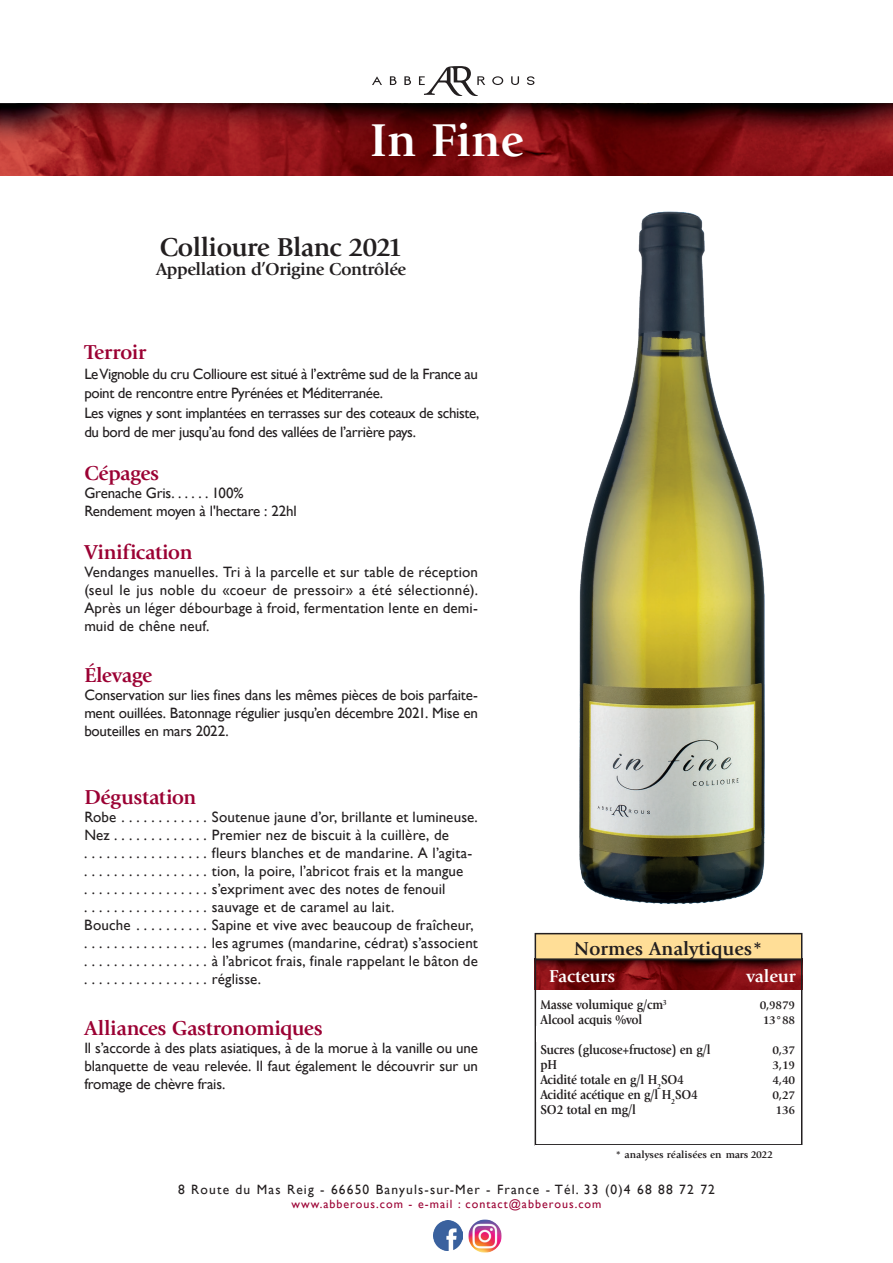
<style>
.page{position:relative;width:893px;height:1263px;background:#fff}
.page>*{position:absolute;margin:0;border:0;box-sizing:border-box;transform-origin:0 0}
.t1{font:700 48px "Giovanni Std";color:#fff}
.t2{font:700 27px "Giovanni Std";letter-spacing:-.025em;color:#231f20}
.t3{font:700 21px "Giovanni Std";letter-spacing:-.02em;color:#9b0133}
.t4{font:700 19.5px "Giovanni Std";color:#231f20}
.t5{font:700 18px "Giovanni Std";letter-spacing:-.025em;color:#231f20}
.t6{font:700 18px "Giovanni Std";color:#fff}
.t7{font:15px/18px "Gill Sans";color:#231f20}
.t8{font:15px/19.5px "Gill Sans";letter-spacing:-.025em;color:#231f20}
.t9{font:700 13.5px/15px "Giovanni Std";letter-spacing:-.015em;color:#231f20;scale:.9 1}
.t10{font:13.5px "Gill Sans";letter-spacing:.085em;color:#231f20}
.t11{font:12px "Gill Sans";letter-spacing:.085em;color:#9b0133}
.t12{font:700 12px/15px "Giovanni Std";letter-spacing:-.02em;color:#231f20}
.t13{font:700 10.5px "Giovanni Std";color:#231f20}
</style>
<div class="page">
<img style="left:0;top:104px;width:893px;height:72px">
<svg style="left:372px;top:76px;width:10px;height:9px"></svg>
<svg style="left:390px;top:76px;width:6px;height:9px"></svg>
<svg style="left:404px;top:76px;width:7px;height:9px"></svg>
<svg style="left:419px;top:66px;width:66px;height:30px"></svg>
<svg style="left:492px;top:76px;width:11px;height:9px"></svg>
<svg style="left:511px;top:76px;width:8px;height:9px"></svg>
<svg style="left:527px;top:76px;width:7px;height:9px"></svg>
<img style="left:538px;top:962px;width:261px;height:27px">
<div style="left:535px;top:959px;width:267px;height:186px;border:2px solid #231f20"></div>
<div style="left:535px;top:934px;width:267px;height:25px;background:#ffde97"></div>
<div style="left:535px;top:933px;width:267px;height:27px;border:2px solid #231f20"></div>
<img style="left:434px;top:1220px;width:29px;height:30px">
<img style="left:468px;top:1219px;width:34px;height:34px">
<div style="left:537px;top:1026px;width:257px;height:16px;background:#fff"></div>
<img style="left:579px;top:211px;width:186px;height:693px">
<h1 class="t1" style="left:370px;top:112px;width:155px">In Fine</h1>
<h2 class="t2" style="left:160px;top:231px;width:244px">Collioure Blanc 2021</h2>
<p class="t5" style="left:156px;top:259px;width:252px">Appellation d’Origine Contrôlée</p>
<h3 class="t3" style="left:84px;top:340px;width:63px">Terroir</h3>
<p class="t8" style="left:84px;top:364px;width:397px">Le Vignoble du cru Collioure est situé à l’extrême sud de la France au point de rencontre entre Pyrénées et Méditerranée.<br>Les vignes y sont implantées en terrasses sur des coteaux de schiste, du bord de mer jusqu’au fond des vallées de l’arrière pays.</p>
<h3 class="t3" style="left:84px;top:461px;width:76px">Cépages</h3>
<p class="t7" style="left:84px;top:484px;width:91px">Grenache Gris.......</p>
<p class="t7" style="left:84px;top:484px;width:214px;text-indent:128px">100%<br>Rendement moyen à l'hectare : 22hl</p>
<h3 class="t3" style="left:84px;top:540px;width:110px">Vinification</h3>
<p class="t7" style="left:84px;top:563px;width:395px;text-align:justify">Vendanges manuelles. Tri à la parcelle et sur table de réception (seul le jus noble du «coeur de pressoir» a été sélectionné).<br>Après un léger débourbage à froid, fermentation lente en demi&shy;muid de chêne neuf.</p>
<h3 class="t3" style="left:84px;top:663px;width:69px">Élevage</h3>
<p class="t7" style="left:84px;top:686px;width:395px;text-align:justify">Conservation sur lies fines dans les mêmes pièces de bois parfaite&shy;ment ouillées. Batonnage régulier jusqu’en décembre 2021. Mise en bouteilles en mars 2022.</p>
<h3 class="t3" style="left:84px;top:785px;width:114px">Dégustation</h3>
<p class="t7" style="left:84px;top:808px;width:38px">Robe.............</p>
<p class="t7" style="left:212px;top:808px;width:268px">Soutenue jaune d’or, brillante et lumineuse.</p>
<p class="t7" style="left:84px;top:826px;width:31px">Nez..............</p>
<p class="t7" style="left:84px;top:826px;width:389px;text-indent:128px">Premier nez de biscuit à la cuillère, de<br>. . . . . . . . . . . . . . . . . fleurs blanches et de mandarine. A l’agita-. . . . . . . . . . . . . . . . . tion, la poire, l’abricot frais et la mangue<br>. . . . . . . . . . . . . . . . . s’expriment avec des notes de fenouil<br>. . . . . . . . . . . . . . . . . sauvage et de caramel au lait.<br>Bouche...........</p>
<p class="t7" style="left:84px;top:916px;width:395px;text-indent:128px">Sapine et vive avec beaucoup de fraîcheur, . . . . . . . . . . . . . . . . . les agrumes (mandarine, cédrat) s’associent . . . . . . . . . . . . . . . . . à l’abricot frais, finale rappelant le bâton de . . . . . . . . . . . . . . . . . réglisse.</p>
<h3 class="t3" style="left:84px;top:1015px;width:240px">Alliances Gastronomiques</h3>
<p class="t7" style="left:84px;top:1038px;width:395px;text-align:justify">Il s’accorde à des plats asiatiques, à de la morue à la vanille ou une blanquette de veau relevée. Il faut également le découvrir sur un fromage de chèvre frais.</p>
<h3 class="t4" style="left:574px;top:937px;width:190px">Normes Analytiques*</h3>
<p class="t6" style="left:549px;top:966px;width:68px">Facteurs</p>
<p class="t6" style="left:746px;top:966px;width:51px">valeur</p>
<p class="t9" style="left:541px;top:997px;width:142px">Masse volumique g/cm<sup>3<br></sup>Alcool acquis %vol</p>
<p class="t9" style="left:541px;top:1042px;width:190px">Sucres (glucose+fructose) en g/l pH<br>Acidité totale en g/l H<sub>2</sub>SO4<br>Acidité acétique en g/l H<sub>2</sub>SO4<br>SO2 total en mg/l</p>
<p class="t12" style="left:760px;top:998px;width:37px">0,9879<br>13°88</p>
<p class="t12" style="left:772px;top:1043px;width:24px;text-align:justify">0,37<br>3,19<br>4,40<br>0,27<br>136</p>
<p class="t13" style="left:615px;top:1148px;width:159px">* analyses réalisées en mars 2022</p>
<p class="t10" style="left:178px;top:1182px;width:538px">8 Route du Mas Reig - 66650 Banyuls-sur-Mer - France - Tél. 33 (0)4 68 88 72 72</p>
<p class="t11" style="left:291px;top:1197px;width:312px">www.abberous.com - e-mail : contact@abberous.com</p>
</div>
